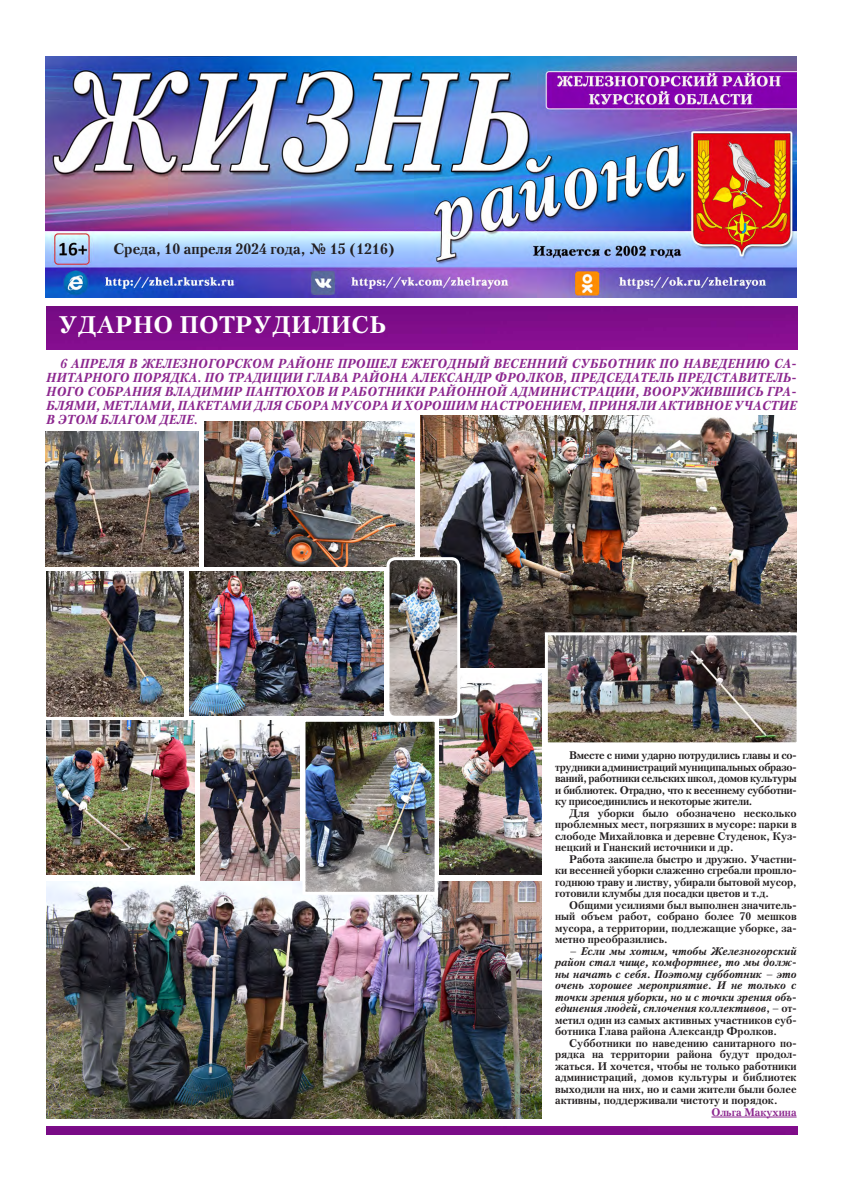
<style>
.page{position:relative;width:842px;height:1191px;background:#fff}
.page>*{position:absolute;margin:0;border:0;box-sizing:border-box;transform-origin:0 0}
.Заголовок{font:700 24px "Petersburg C";letter-spacing:.02em;color:#fff}
.t1{font:700 15px "Petersburg C";color:#231f20}
.Стиль_абзаца_1{font:italic 700 13px/14px "Petersburg C";letter-spacing:.01em;color:#8c278f;text-align:justify;scale:.96 1}
.Текст{font:700 11px/11.5px "Petersburg C";color:#231f20;text-align:justify}
.Текст-2{font:italic 700 11px/11.5px "Petersburg C";color:#231f20;text-align:justify}
.Текст-3{font:700 11px "Petersburg C";color:#8c278f}
.s1{font-style:normal}
</style>
<div class="page">
<img style="left:46px;top:307px;width:751px;height:43px">
<img style="left:45px;top:57px;width:752px;height:240px">
<div style="left:46px;top:1126px;width:751px;height:8px;background:#7b0d88"></div>
<hr style="left:711px;top:1116px;width:86px;height:1px;background:#8c278f">
<img style="left:46px;top:720px;width:148px;height:154px">
<img style="left:439px;top:674px;width:103px;height:200px">
<img style="left:200px;top:720px;width:100px;height:162px">
<img style="left:205px;top:421px;width:209px;height:145px">
<img style="left:47px;top:882px;width:494px;height:236px">
<img style="left:421px;top:415px;width:376px;height:252px">
<img style="left:190px;top:571px;width:193px;height:145px">
<img style="left:306px;top:723px;width:128px;height:167px">
<div style="left:302px;top:719px;width:136px;height:175px;border:3px solid #fff"></div>
<img style="left:388px;top:558px;width:71px;height:159px">
<div style="left:386px;top:557px;width:74px;height:162px;border:3px solid #fff;border-radius:7px"></div>
<img style="left:549px;top:636px;width:246px;height:105px">
<div style="left:545px;top:632px;width:254px;height:113px;border:3px solid #fff"></div>
<img style="left:45px;top:432px;width:153px;height:134px">
<img style="left:46px;top:571px;width:138px;height:145px">
<p class="t1" style="left:113px;top:240px;width:283px">Среда, 10 апреля 2024 года, № 15 (1216)</p>
<p class="Заголовок" style="left:59px;top:311px;width:329px">УДАРНО ПОТРУДИЛИСЬ</p>
<p class="Стиль_абзаца_1" style="left:46px;top:356px;width:783px;text-indent:14px">6 АПРЕЛЯ В ЖЕЛЕЗНОГОРСКОМ РАЙОНЕ ПРОШЕЛ ЕЖЕГОДНЫЙ ВЕСЕННИЙ СУББОТНИК ПО НАВЕДЕНИЮ СА-НИТАРНОГО ПОРЯДКА. ПО ТРАДИЦИИ ГЛАВА РАЙОНА АЛЕКСАНДР ФРОЛКОВ, ПРЕДСЕДАТЕЛЬ ПРЕДСТАВИТЕЛЬ-НОГО СОБРАНИЯ ВЛАДИМИР ПАНТЮХОВ И РАБОТНИКИ РАЙОННОЙ АДМИНИСТРАЦИИ, ВООРУЖИВШИСЬ ГРА-БЛЯМИ, МЕТЛАМИ, ПАКЕТАМИ ДЛЯ СБОРА МУСОРА И ХОРОШИМ НАСТРОЕНИЕМ, ПРИНЯЛИ АКТИВНОЕ УЧАСТИЕ В ЭТОМ БЛАГОМ ДЕЛЕ.</p>
<p class="Текст" style="left:555px;top:749px;width:243px;text-indent:14px">Вместе с ними ударно потрудились главы и со&shy;трудники администраций муниципальных образо&shy;ваний, работники сельских школ, домов культуры и библиотек. Отрадно, что к весеннему субботни&shy;ку присоединились и некоторые жители.</p>
<p class="Текст" style="left:555px;top:807px;width:243px;text-indent:14px">Для уборки было обозначено несколько проблемных мест, погрязших в мусоре: парки в слободе Михайловка и деревне Студенок, Куз&shy;нецкий и Гнанский источники и др.</p>
<p class="Текст" style="left:555px;top:853px;width:243px;text-indent:14px">Работа закипела быстро и дружно. Участни&shy;ки весенней уборки слаженно сгребали прошло&shy;годнюю траву и листву, убирали бытовой мусор, готовили клумбы для посадки цветов и т.д.</p>
<p class="Текст" style="left:555px;top:899px;width:243px;text-indent:14px">Общими усилиями был выполнен значитель&shy;ный объем работ, собрано более 70 мешков мусора, а территории, подлежащие уборке, за&shy;метно преобразились.</p>
<p class="Текст-2" style="left:555px;top:945px;width:243px;text-indent:14px">– Если мы хотим, чтобы Железногорский район стал чище, комфортнее, то мы долж&shy;ны начать с себя. Поэтому субботник – это очень хорошее мероприятие. И не только с точки зрения уборки, но и с точки зрения объ&shy;единения людей, сплочения коллективов<span class="s1">, – от&shy;метил один из самых активных участников суб&shy;ботника Глава района Александр Фролков.</span></p>
<p class="Текст" style="left:555px;top:1037px;width:243px;text-indent:14px">Субботники по наведению санитарного по&shy;рядка на территории района будут продол&shy;жаться. И хочется, чтобы не только работники администраций, домов культуры и библиотек выходили на них, но и сами жители были более активны, поддерживали чистоту и порядок.</p>
<p class="Текст-3" style="left:711px;top:1105px;width:87px">Ольга Макухина</p>
</div>
